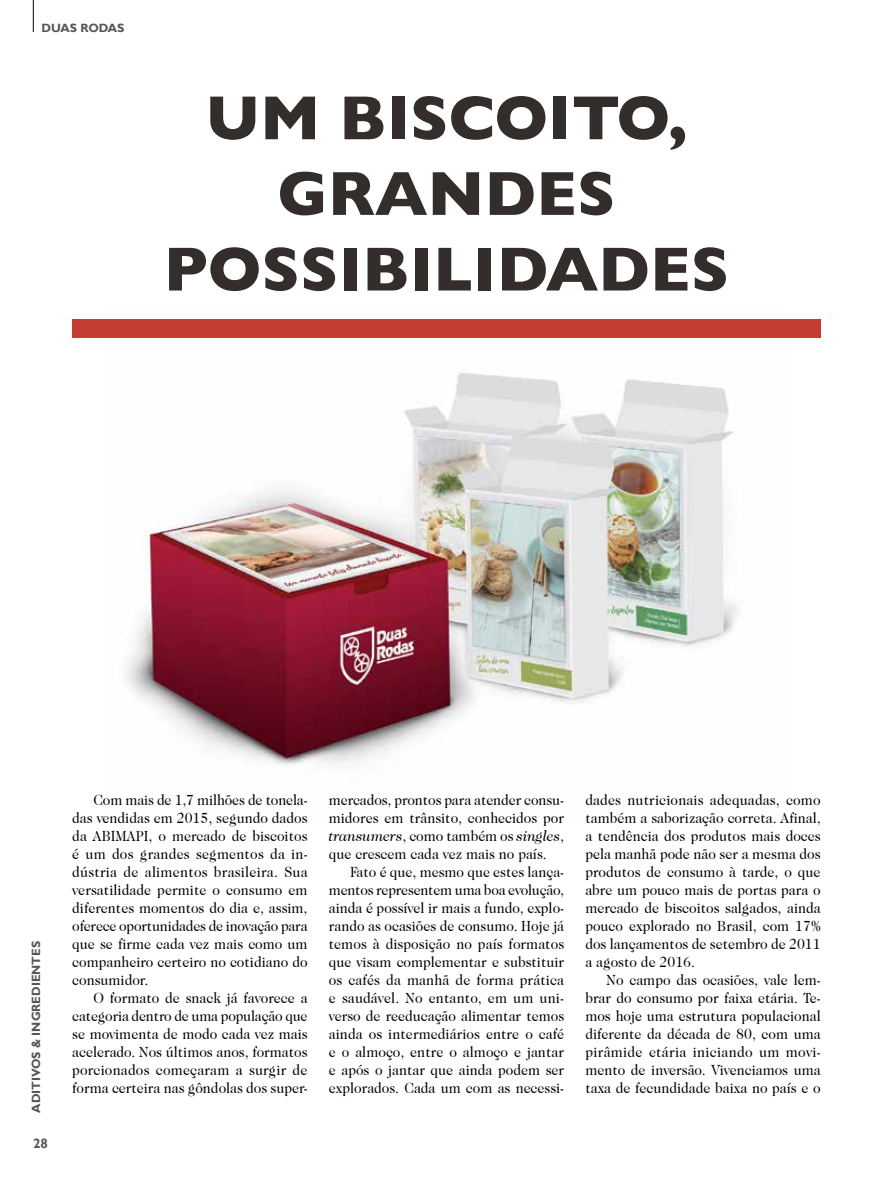
<style>
.page{position:relative;width:893px;height:1191px;background:#fff}
.page>*{position:absolute;margin:0;border:0;box-sizing:border-box;transform-origin:0 0}
.t1{font:700 63px/75.6px "Gill Sans";color:#332e2b;text-align:center}
.t2{font:15px/18px "Caslon 224 IT Cby BT";color:#000;text-align:justify;scale:.93 1}
.t3{font:italic 15px "ITC Caslon 224";color:#000;scale:.93 1}
.t4{font:700 13.5px "Gill Sans";color:#575756}
.t5{font:700 12px "Gill Sans";color:#575756}
.s1{font-family:"Caslon 224 IT Cby BT";font-style:normal}
</style>
<div class="page">
<hr style="left:33px;top:0;width:1px;height:32px;background:#000">
<img style="left:106px;top:337px;width:681px;height:430px">
<div style="left:72px;top:319px;width:749px;height:18px;background:#c53c32"></div>
<p class="t5" style="left:42px;top:21px;width:84px">DUAS RODAS</p>
<h1 class="t1" style="left:164px;top:79px;width:567px">UM BISCOITO,<br>GRANDES<br>POSSIBILIDADES</h1>
<p class="t5" style="left:29px;top:1112px;width:173px;rotate:-90deg">ADITIVOS &amp; INGREDIENTES</p>
<p class="t4" style="left:33px;top:1135px;width:16px">28</p>
<p class="t2" style="left:72px;top:791px;width:255px;text-indent:21px">Com mais de 1,7 milhões de tonela&shy;das vendidas em 2015, segundo dados da ABIMAPI, o mercado de biscoitos é um dos grandes segmentos da in&shy;dústria de alimentos brasileira. Sua versatilidade permite o consumo em diferentes momentos do dia e, assim, oferece oportunidades de inovação para que se firme cada vez mais como um companheiro certeiro no cotidiano do consumidor.</p>
<p class="t2" style="left:72px;top:989px;width:255px;text-indent:21px">O formato de snack já favorece a categoria dentro de uma população que se movimenta de modo cada vez mais acelerado. Nos últimos anos, formatos porcionados começaram a surgir de forma certeira nas gôndolas dos super-</p>
<p class="t2" style="left:329px;top:791px;width:254px">mercados, prontos para atender consu&shy;midores em trânsito, conhecidos por</p>
<p class="t3" style="left:329px;top:827px;width:254px">transumers<span class="s1">, como também os</span> singles<span class="s1">,</span></p>
<p class="t2" style="left:329px;top:845px;width:236px">que crescem cada vez mais no país.</p>
<p class="t2" style="left:350px;top:863px;width:232px">Fato é que, mesmo que estes lança-</p>
<p class="t2" style="left:329px;top:881px;width:255px">mentos representem uma boa evolução,</p>
<p class="t2" style="left:329px;top:899px;width:254px">ainda é possível ir mais a fundo, explo-</p>
<p class="t2" style="left:329px;top:917px;width:254px">rando as ocasiões de consumo. Hoje já</p>
<p class="t2" style="left:329px;top:935px;width:255px">temos à disposição no país formatos</p>
<p class="t2" style="left:329px;top:953px;width:254px">que visam complementar e substituir</p>
<p class="t2" style="left:329px;top:971px;width:255px">os cafés da manhã de forma prática</p>
<p class="t2" style="left:329px;top:989px;width:254px">e saudável. No entanto, em um uni-</p>
<p class="t2" style="left:329px;top:1007px;width:255px">verso de reeducação alimentar temos</p>
<p class="t2" style="left:329px;top:1025px;width:255px">ainda os intermediários entre o café</p>
<p class="t2" style="left:329px;top:1043px;width:254px">e o almoço, entre o almoço e jantar</p>
<p class="t2" style="left:329px;top:1061px;width:255px">e após o jantar que ainda podem ser</p>
<p class="t2" style="left:329px;top:1079px;width:255px">explorados. Cada um com as necessi-</p>
<p class="t2" style="left:585px;top:791px;width:255px">dades nutricionais adequadas, como também a saborização correta. Afinal, a tendência dos produtos mais doces pela manhã pode não ser a mesma dos produtos de consumo à tarde, o que abre um pouco mais de portas para o mercado de biscoitos salgados, ainda pouco explorado no Brasil, com 17% dos lançamentos de setembro de 2011 a agosto de 2016.</p>
<p class="t2" style="left:585px;top:971px;width:255px;text-indent:21px">No campo das ocasiões, vale lem&shy;brar do consumo por faixa etária. Te&shy;mos hoje uma estrutura populacional diferente da década de 80, com uma pirâmide etária iniciando um movi&shy;mento de inversão. Vivenciamos uma taxa de fecundidade baixa no país e o</p>
</div>
